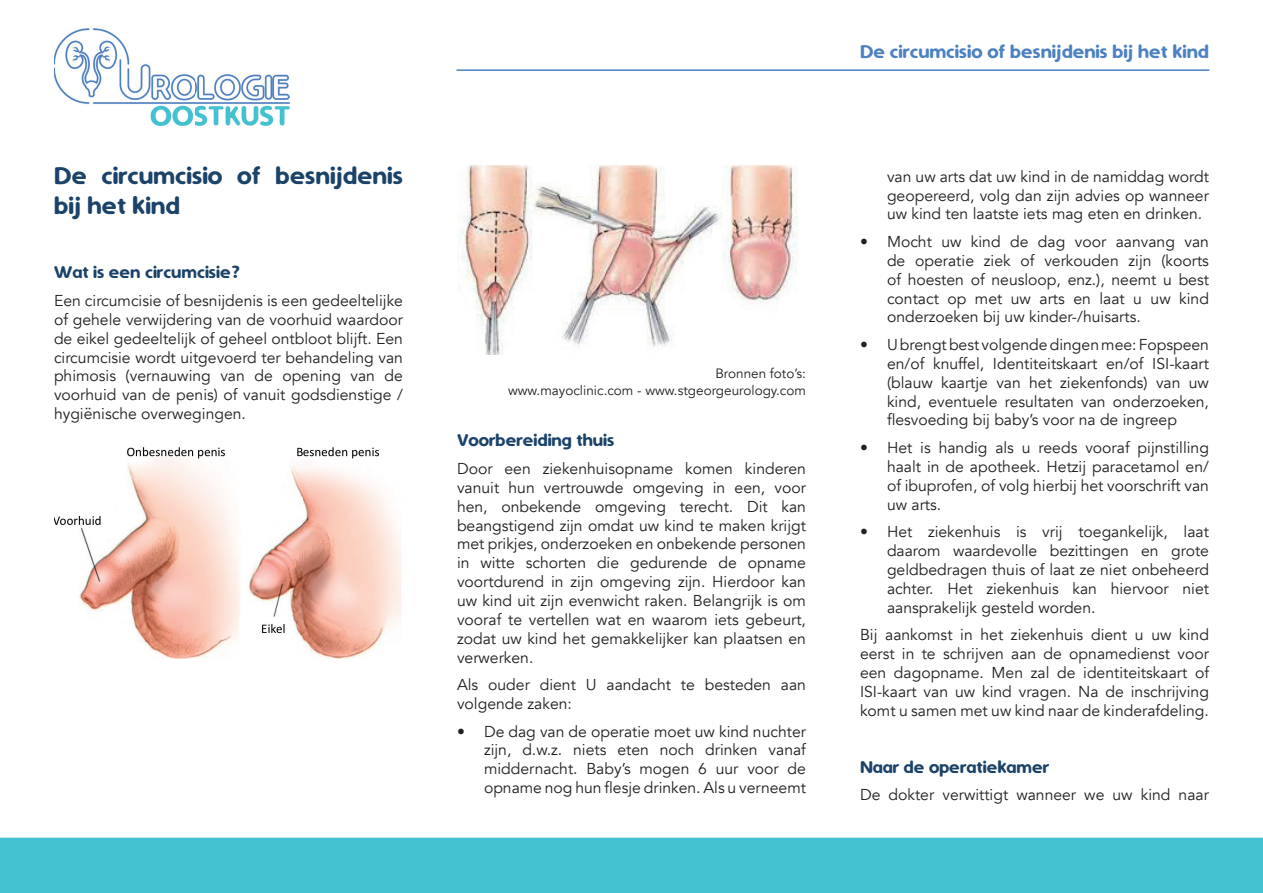
<style>
.page{position:relative;width:1263px;height:893px;background:#fff}
.page>*{position:absolute;margin:0;border:0;box-sizing:border-box;transform-origin:0 0}
.t1{font:25.5px/30.6px "Simply Rounded";color:#1b4369}
.t2{font:19.5px "Simply Rounded";color:#4d81c2}
.t3{font:18px "Simply Rounded";color:#1b4369}
.t4{font:15.75px/18.9px "Avenir";color:#231f20;text-align:justify}
.t5{font:13.5px/16.2px "Avenir";color:#231f20;text-align:right}
</style>
<div class="page">
<div style="left:0;top:838px;width:1263px;height:55px;background:#45c2d1"></div>
<hr style="left:457px;top:69px;width:752px;height:2px;background:#4d81c2">
<img style="left:54px;top:29px;width:235px;height:96px">
<img style="left:54px;top:447px;width:347px;height:211px">
<img style="left:457px;top:166px;width:341px;height:189px">
<h1 class="t1" style="left:54px;top:160px;width:350px">De circumcisio of besnijdenis bij het kind</h1>
<p class="t3" style="left:54px;top:263px;width:189px">Wat is een circumcisie?</p>
<p class="t4" style="left:54px;top:291px;width:350px">Een circumcisie of besnijdenis is een gedeeltelijke of gehele verwijdering van de voorhuid waardoor de eikel gedeeltelijk of geheel ontbloot blijft. Een circumcisie wordt uitgevoerd ter behandeling van phimosis (vernauwing van de opening van de voorhuid van de penis) of vanuit godsdienstige / hygië nische overwegingen.</p>
<p class="t5" style="left:508px;top:366px;width:299px">Bronnen foto’s:<br>www.mayoclinic.com - www.stgeorgeurology.com</p>
<p class="t3" style="left:457px;top:431px;width:159px">Voorbereiding thuis</p>
<p class="t4" style="left:457px;top:459px;width:350px">Door een ziekenhuisopname komen kinderen vanuit hun vertrouwde omgeving in een, voor hen, onbekende omgeving terecht. Dit kan beangstigend zijn omdat uw kind te maken krijgt met prikjes, onderzoeken en onbekende personen in witte schorten die gedurende de opname voortdurend in zijn omgeving zijn. Hierdoor kan uw kind uit zijn evenwicht raken. Belangrijk is om vooraf te vertellen wat en waarom iets gebeurt, zodat uw kind het gemakkelijker kan plaatsen en verwerken.</p>
<p class="t4" style="left:457px;top:676px;width:350px">Als ouder dient U aandacht te besteden aan volgende zaken:</p>
<p class="t4" style="left:484px;top:722px;width:323px;text-indent:-27px">• De dag van de operatie moet uw kind nuchter zijn, d.w.z. niets eten noch drinken vanaf middernacht. Baby’s mogen 6 uur voor de opname nog hun flesje drinken. Als u verneemt</p>
<p class="t2" style="left:860px;top:42px;width:350px">De circumcisio of besnijdenis bij het kind</p>
<p class="t4" style="left:887px;top:167px;width:323px">van uw arts dat uw kind in de namiddag wordt geopereerd, volg dan zijn advies op wanneer uw kind ten laatste iets mag eten en drinken.</p>
<p class="t4" style="left:887px;top:232px;width:323px;text-indent:-27px">• Mocht uw kind de dag voor aanvang van de operatie ziek of verkouden zijn (koorts of hoesten of neusloop, enz.), neemt u best contact op met uw arts en laat u uw kind onderzoeken bij uw kinder-/huisarts.</p>
<p class="t4" style="left:887px;top:335px;width:323px;text-indent:-27px">• U brengt best volgende dingen mee: Fopspeen en/of knuffel, Identiteitskaart en/of ISI-kaart (blauw kaartje van het ziekenfonds) van uw kind, eventuele resultaten van onderzoeken, flesvoeding bij baby’s voor na de ingreep</p>
<p class="t4" style="left:887px;top:438px;width:323px;text-indent:-27px">• Het is handig als u reeds vooraf pijnstilling haalt in de apotheek. Hetzij paracetamol en/ of ibuprofen, of volg hierbij het voorschrift van uw arts.</p>
<p class="t4" style="left:887px;top:522px;width:323px;text-indent:-27px">• Het ziekenhuis is vrij toegankelijk, laat daarom waardevolle bezittingen en grote geldbedragen thuis of laat ze niet onbeheerd achter. Het ziekenhuis kan hiervoor niet aansprakelijk gesteld worden.</p>
<p class="t4" style="left:860px;top:625px;width:350px">Bij aankomst in het ziekenhuis dient u uw kind eerst in te schrijven aan de opnamedienst voor een dagopname. Men zal de identiteitskaart of ISI-kaart van uw kind vragen. Na de inschrijving komt u samen met uw kind naar de kinderafdeling.</p>
<p class="t3" style="left:860px;top:758px;width:191px">Naar de operatiekamer</p>
<p class="t4" style="left:860px;top:786px;width:350px">De dokter verwittigt wanneer we uw kind naar</p>
</div>
